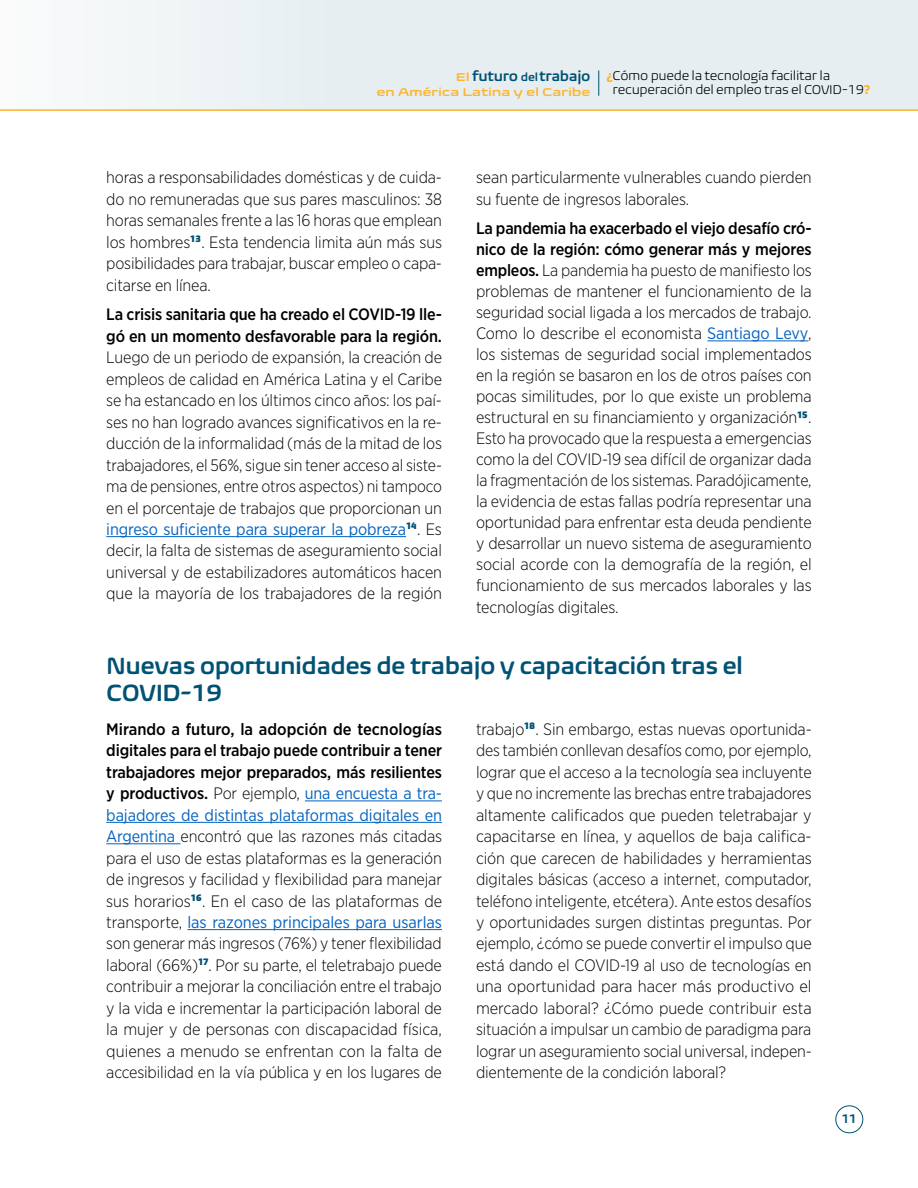
<style>
.page{position:relative;width:918px;height:1188px;background:#fff}
.page>*{position:absolute;margin:0;border:0;box-sizing:border-box;transform-origin:0 0}
.t1{font:600 24px/27px "Biome Pro";letter-spacing:-.025em;color:#005274}
.t2{font:300 16.5px/21.5px "Gotham Narrow";letter-spacing:-.01em;color:#000;text-align:justify}
.t3{font:500 16.5px/21.5px "Gotham Narrow";letter-spacing:-.01em;color:#000}
.t4{font:600 14.4px "Biome Pro";letter-spacing:-.025em;color:#005273}
.t5{font:300 12.9px/14.4px "Biome Pro";letter-spacing:-.025em;color:#000}
.t6{font:600 12.6px "Biome Pro";color:#005274}
.t7{font:600 expanded 11.55px "Biome Pro";letter-spacing:-.025em;color:#fcb533}
.s1{font-stretch:expanded;font-size:11.55px;color:#fcb533}
.s2{font-size:11.55px}
.s3{font-weight:700;font-stretch:condensed;color:#fcb533}
.s4{font-weight:400;color:#0563c1}
.s5{font-weight:500}
</style>
<div class="page">
<div style="left:835px;top:1105px;width:28px;height:28px;border:1px solid #005274;border-radius:50%"></div>
<hr style="left:106px;top:536px;width:300px;height:1px;background:#0563c1">
<hr style="left:707px;top:340px;width:101px;height:1px;background:#0563c1">
<hr style="left:305px;top:800px;width:137px;height:1px;background:#0563c1">
<hr style="left:106px;top:822px;width:336px;height:1px;background:#0563c1">
<hr style="left:106px;top:843px;width:74px;height:1px;background:#0563c1">
<hr style="left:188px;top:929px;width:254px;height:1px;background:#0563c1">
<div style="left:0;top:0;width:918px;height:111px;background:#e6eef1"></div>
<div style="left:0;top:0;width:185px;height:111px;background:#f5f8f8"></div>
<hr style="left:0;top:109px;width:918px;height:2px;background:#fcb533">
<svg style="left:598px;top:71px;width:1px;height:25px"></svg>
<p class="t4" style="left:456px;top:67px;width:136px"><span class="s1">El</span> futuro <span class="s2">del</span>trabajo</p>
<p class="t7" style="left:376px;top:85px;width:216px">en América Latina y el Caribe</p>
<p class="t5" style="left:613px;top:68px;width:259px;text-indent:-6px"><span class="s3">¿</span>Cómo puede la tecnología facilitar la recuperación del empleo tras el COVID-19<span class="s3">?</span></p>
<p class="t2" style="left:106px;top:166px;width:337px">horas a responsabilidades domésticas y de cuida&shy;do no remuneradas que sus pares masculinos: 38 horas semanales frente a las 16 horas que emplean los hombres<sup>13</sup>. Esta tendencia limita aún más sus posibilidades para trabajar, buscar empleo o capa&shy;citarse en línea.</p>
<p class="t3" style="left:106px;top:304px;width:337px">La crisis sanitaria que ha creado el COVID-19 lle&shy;gó en un momento desfavorable para la región.</p>
<p class="t2" style="left:106px;top:346px;width:337px">Luego de un periodo de expansión, la creación de empleos de calidad en América Latina y el Caribe se ha estancado en los últimos cinco años: los paí&shy;ses no han logrado avances significativos en la re&shy;ducción de la informalidad (más de la mitad de los trabajadores, el 56%, sigue sin tener acceso al siste&shy;ma de pensiones, entre otros aspectos) ni tampoco en el porcentaje de trabajos que proporcionan un <span class="s4">ingreso suficiente para superar la pobreza</span><sup>14</sup>. Es decir, la falta de sistemas de aseguramiento social universal y de estabilizadores automáticos hacen que la mayoría de los trabajadores de la región</p>
<p class="t2" style="left:476px;top:166px;width:337px">sean particularmente vulnerables cuando pierden su fuente de ingresos laborales.</p>
<p class="t2" style="left:476px;top:218px;width:337px;line-height:21px"><span class="s5">La pandemia ha exacerbado el viejo desafío cró&shy;nico de la región: cómo generar más y mejores empleos.</span> La pandemia ha puesto de manifiesto los problemas de mantener el funcionamiento de la seguridad social ligada a los mercados de trabajo.<br>Como lo describe el economista <span class="s4">Santiago Levy</span>, los sistemas de seguridad social implementados en la región se basaron en los de otros países con pocas similitudes, por lo que existe un problema estructural en su financiamiento y organización<sup>15</sup>.<br>Esto ha provocado que la respuesta a emergencias como la del COVID-19 sea difícil de organizar dada la fragmentación de los sistemas. Paradójicamente, la evidencia de estas fallas podría representar una oportunidad para enfrentar esta deuda pendiente y desarrollar un nuevo sistema de aseguramiento social acorde con la demografía de la región, el funcionamiento de sus mercados laborales y las tecnologías digitales.</p>
<h1 class="t1" style="left:106px;top:652px;width:638px">Nuevas oportunidades de trabajo y capacitación tras el<br>COVID-19</h1>
<p class="t2" style="left:106px;top:718px;width:337px"><span class="s5">Mirando a futuro, la adopción de tecnologías digitales para el trabajo puede contribuir a tener trabajadores mejor preparados, más resilientes y productivos.</span> Por ejemplo, <span class="s4">una encuesta a tra&shy;bajadores de distintas plataformas digitales en Argentina</span> encontró que las razones más citadas para el uso de estas plataformas es la generación de ingresos y facilidad y flexibilidad para manejar sus horarios<sup>16</sup>. En el caso de las plataformas de transporte, <span class="s4">las razones principales para usarlas </span>son generar más ingresos (76%) y tener flexibilidad laboral (66%)<sup>17</sup>. Por su parte, el teletrabajo puede contribuir a mejorar la conciliación entre el trabajo y la vida e incrementar la participación laboral de la mujer y de personas con discapacidad física, quienes a menudo se enfrentan con la falta de accesibilidad en la vía pública y en los lugares de</p>
<p class="t2" style="left:476px;top:718px;width:337px">trabajo<sup>18</sup>. Sin embargo, estas nuevas oportunida&shy;des también conllevan desafíos como, por ejemplo, lograr que el acceso a la tecnología sea incluyente y que no incremente las brechas entre trabajadores altamente calificados que pueden teletrabajar y capacitarse en línea, y aquellos de baja califica&shy;ción que carecen de habilidades y herramientas digitales básicas (acceso a internet, computador, teléfono inteligente, etcétera). Ante estos desafíos y oportunidades surgen distintas preguntas. Por ejemplo, ¿cómo se puede convertir el impulso que está dando el COVID-19 al uso de tecnologías en una oportunidad para hacer más productivo el mercado laboral? ¿Cómo puede contribuir esta situación a impulsar un cambio de paradigma para lograr un aseguramiento social universal, indepen&shy;dientemente de la condición laboral?</p>
<p class="t6" style="left:842px;top:1111px;width:17px">11</p>
</div>
